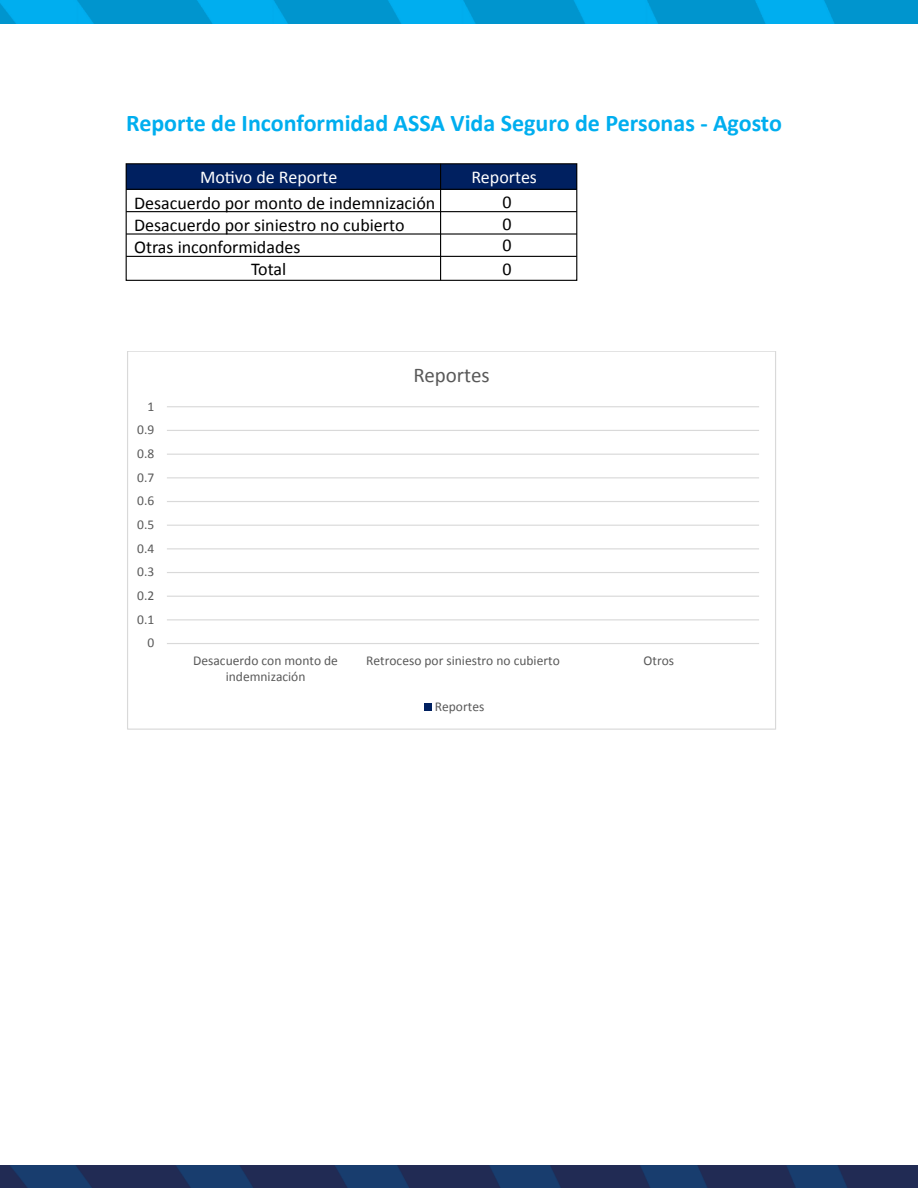
<style>
.page{position:relative;width:918px;height:1188px;background:#fff}
.page>*{position:absolute;margin:0;border:0;box-sizing:border-box;transform-origin:0 0}
.t1{font:700 24px "Calibri";color:#00aeef}
.t2{font:21px "Calibri";color:#595959}
.t3{font:18px/21.9px "Calibri";color:#000;text-align:justify}
.t4{font:18px "Calibri";color:#fff}
.t5{font:13.5px/16.5px "Calibri";color:#595959;text-align:center}
</style>
<div class="page">
<div style="left:126px;top:164px;width:451px;height:25px;background:#002060"></div>
<img style="left:0;top:0;width:918px;height:24px">
<img style="left:0;top:1166px;width:918px;height:22px">
<hr style="left:167px;top:619px;width:592px;height:1px;background:#d9d9d9">
<hr style="left:167px;top:596px;width:592px;height:1px;background:#d9d9d9">
<hr style="left:167px;top:572px;width:592px;height:1px;background:#d9d9d9">
<hr style="left:167px;top:548px;width:592px;height:1px;background:#d9d9d9">
<hr style="left:167px;top:525px;width:592px;height:1px;background:#d9d9d9">
<hr style="left:167px;top:501px;width:592px;height:1px;background:#d9d9d9">
<hr style="left:167px;top:477px;width:592px;height:1px;background:#d9d9d9">
<hr style="left:167px;top:454px;width:592px;height:1px;background:#d9d9d9">
<hr style="left:167px;top:430px;width:592px;height:1px;background:#d9d9d9">
<hr style="left:167px;top:406px;width:592px;height:1px;background:#d9d9d9">
<hr style="left:167px;top:643px;width:592px;height:1px;background:#d9d9d9">
<div style="left:424px;top:704px;width:8px;height:7px;background:#002060"></div>
<div style="left:126px;top:163px;width:451px;height:118px;border:1px solid #000"></div>
<hr style="left:126px;top:189px;width:451px;height:1px;background:#000">
<hr style="left:126px;top:211px;width:451px;height:1px;background:#000">
<hr style="left:126px;top:233px;width:451px;height:2px;background:#000">
<hr style="left:126px;top:256px;width:451px;height:1px;background:#000">
<hr style="left:440px;top:164px;width:1px;height:116px;background:#000">
<h1 class="t1" style="left:126px;top:106px;width:657px">Reporte de Inconformidad ASSA Vida Seguro de Personas - Agosto</h1>
<h3 class="t4" style="left:200px;top:165px;width:139px">Motivo de Reporte</h3>
<h3 class="t4" style="left:472px;top:165px;width:67px">Reportes</h3>
<h3 class="t3" style="left:134px;top:192px;width:303px">Desacuerdo por monto de indemnización</h3>
<h3 class="t3" style="left:134px;top:214px;width:272px">Desacuerdo por siniestro no cubierto</h3>
<h3 class="t3" style="left:134px;top:236px;width:168px">Otras inconformidades</h3>
<h3 class="t3" style="left:251px;top:259px;width:37px">Total</h3>
<h3 class="t3" style="left:503px;top:191px;width:11px">0<br>0<br>0</h3>
<h3 class="t3" style="left:503px;top:259px;width:11px">0</h3>
<p class="t5" style="left:148px;top:398px;width:8px">1</p>
<p class="t5" style="left:137px;top:422px;width:19px">0.9</p>
<p class="t5" style="left:137px;top:445px;width:19px">0.8</p>
<p class="t5" style="left:137px;top:469px;width:19px">0.7</p>
<p class="t5" style="left:137px;top:493px;width:19px">0.6</p>
<p class="t5" style="left:137px;top:516px;width:19px">0.5</p>
<p class="t5" style="left:137px;top:540px;width:19px">0.4</p>
<p class="t5" style="left:137px;top:564px;width:19px">0.3</p>
<p class="t5" style="left:137px;top:587px;width:19px">0.2</p>
<p class="t5" style="left:137px;top:611px;width:19px">0.1</p>
<p class="t5" style="left:148px;top:635px;width:8px">0</p>
<h2 class="t2" style="left:413px;top:362px;width:78px">Reportes</h2>
<p class="t5" style="left:193px;top:652px;width:146px">Desacuerdo con monto de indemnización</p>
<p class="t5" style="left:366px;top:652px;width:195px">Retroceso por siniestro no cubierto</p>
<p class="t5" style="left:644px;top:652px;width:32px">Otros</p>
<p class="t5" style="left:435px;top:699px;width:51px">Reportes</p>
</div>
